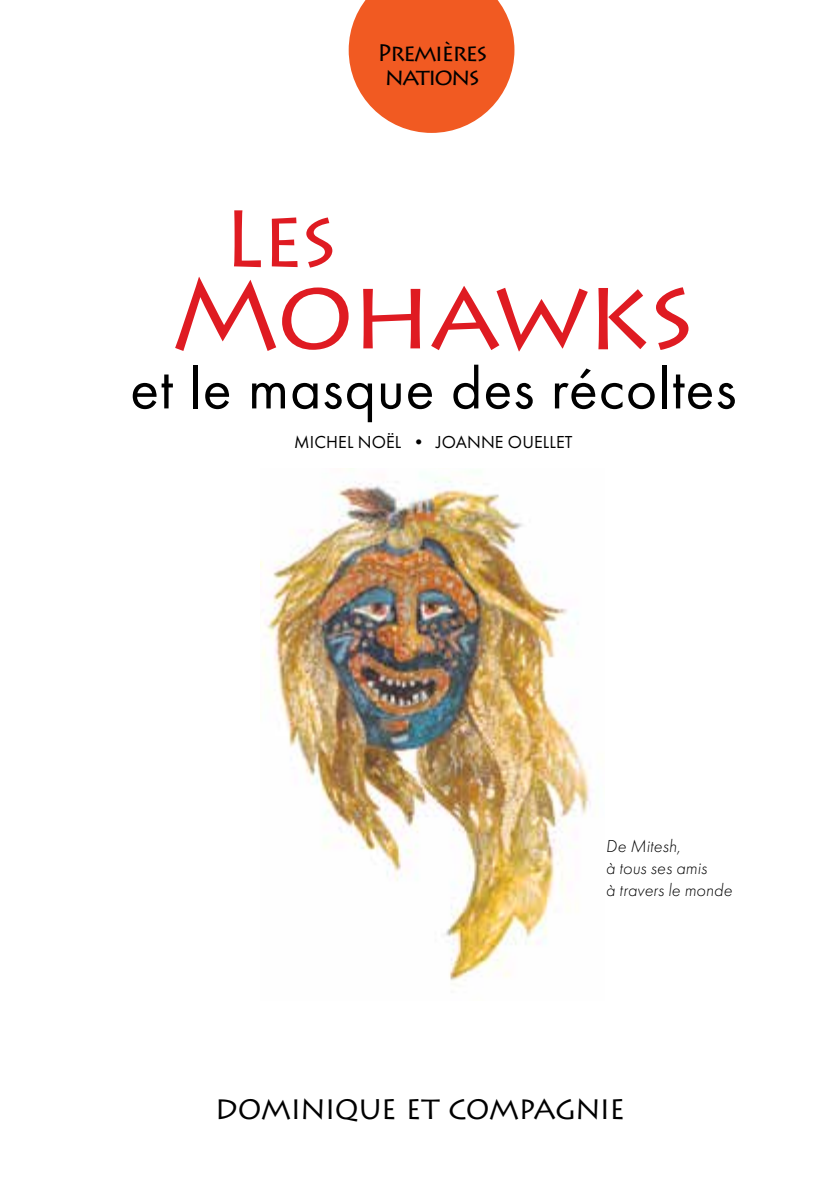
<style>
.page{position:relative;width:840px;height:1191px;background:#fff}
.page>*{position:absolute;margin:0;border:0;box-sizing:border-box;transform-origin:0 0}
.t1{font:100px "Lithos Pro";letter-spacing:-.035em;color:#df1b22}
.t2{font:80px "Lithos Pro";color:#df1b22}
.t3{font:60px "Futura PT";letter-spacing:.015em;color:#000}
.t4{font:28px "Lithos Pro";letter-spacing:-.035em;color:#000}
.t5{font:24px/24px "Lithos Pro";letter-spacing:-.075em;color:#000;text-align:center}
.t6{font:italic 300 18px/22px "Futura PT";letter-spacing:.005em;color:#000}
.t7{font:18px "Futura PT";letter-spacing:.005em;color:#000}
</style>
<div class="page">
<img style="left:260px;top:468px;width:331px;height:517px">
<svg style="left:348px;top:0;width:166px;height:133px"></svg>
<h3 class="t5" style="left:377px;top:41px;width:112px">Premières nations</h3>
<h2 class="t2" style="left:222px;top:193px;width:117px">Les</h2>
<h1 class="t1" style="left:171px;top:256px;width:526px">Mohawks</h1>
<h3 class="t3" style="left:130px;top:353px;width:607px">et le masque des récoltes</h3>
<p class="t7" style="left:294px;top:431px;width:280px">MICHEL NOËL • JOANNE OUELLET</p>
<p class="t6" style="left:605px;top:835px;width:128px">De Mitesh,<br>à tous ses amis<br>à travers le monde</p>
<h3 class="t4" style="left:214px;top:1093px;width:412px">DOMINIQUE ET COMPAGNIE</h3>
</div>
